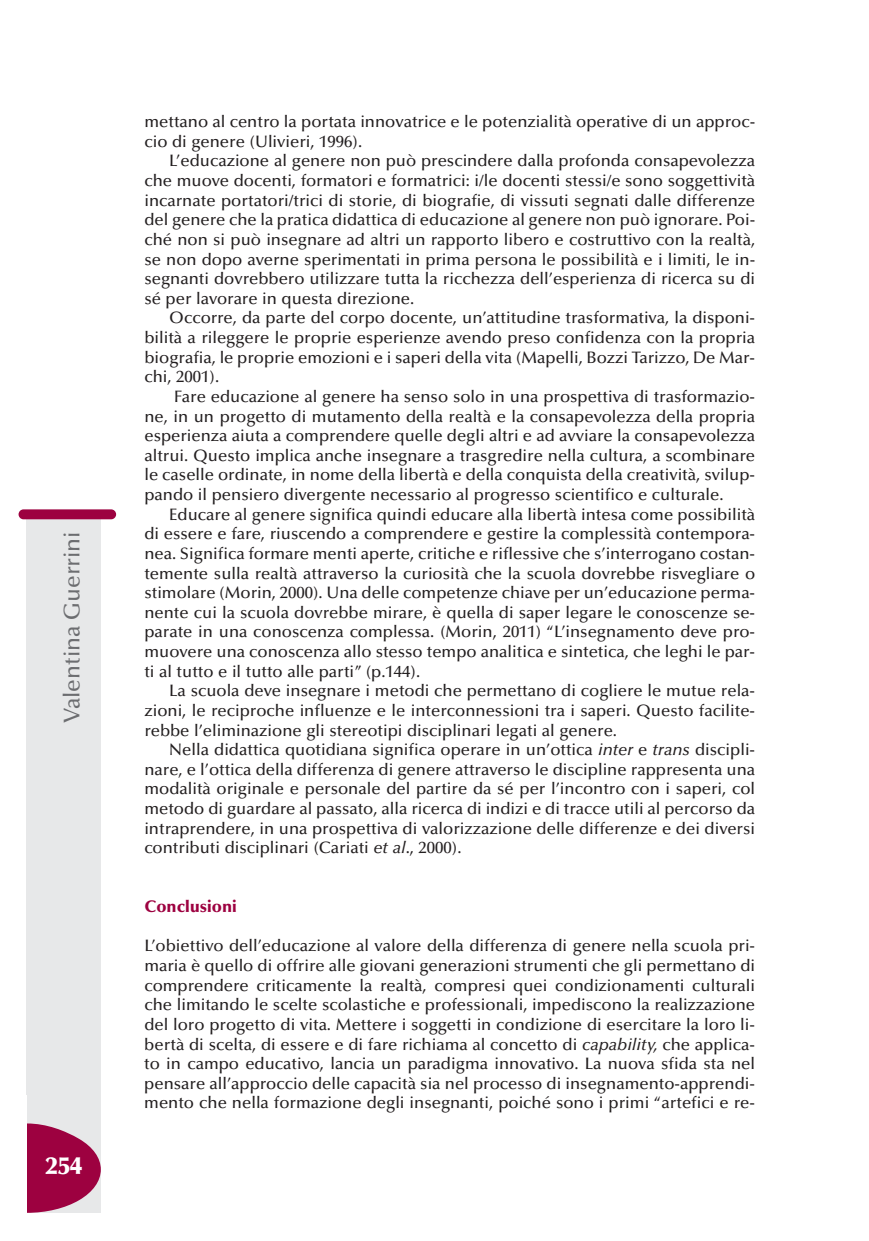
<style>
.page{position:relative;width:869px;height:1241px;background:#fff}
.page>*{position:absolute;margin:0;border:0;box-sizing:border-box;transform-origin:0 0}
.t1{font:900 24.5px "Optima";color:#fff}
.t2{font:500 22.75px "Optima";color:#6c6d70}
.t3{font:500 16.62px/19.6px "Optima";color:#231f20;text-align:justify}
.t4{font:900 16.62px "Optima";color:#9d0140}
.s1{font-style:italic}
</style>
<div class="page">
<div style="left:27px;top:517px;width:74px;height:695px;background:#e7e8e9"></div>
<div style="left:19px;top:509px;width:97px;height:10px;background:#9d0140;border-radius:5px"></div>
<svg style="left:27px;top:1123px;width:74px;height:89px"></svg>
<h2 class="t2" style="left:63px;top:722px;width:193px;rotate:-90deg">Valentina Guerrini</h2>
<h1 class="t1" style="left:46px;top:1155px;width:38px">254</h1>
<p class="t3" style="left:144px;top:113px;width:612px">mettano al centro la portata innovatrice e le potenzialità operative di un approc&shy;cio di genere (Ulivieri, 1996).</p>
<p class="t3" style="left:144px;top:153px;width:612px;text-indent:25px">L’educazione al genere non può prescindere dalla profonda consapevolezza che muove docenti, formatori e formatrici: i/le docenti stessi/e sono soggettività incarnate portatori/trici di storie, di biografie, di vissuti segnati dalle differenze del genere che la pratica didattica di educazione al genere non può ignorare. Poi&shy;ché non si può insegnare ad altri un rapporto libero e costruttivo con la realtà, se non dopo averne sperimentati in prima persona le possibilità e i limiti, le in&shy;segnanti dovrebbero utilizzare tutta la ricchezza dell’esperienza di ricerca su di sé per lavorare in questa direzione.</p>
<p class="t3" style="left:144px;top:310px;width:612px;text-indent:25px">Occorre, da parte del corpo docente, un’attitudine trasformativa, la disponi&shy;bilità a rileggere le proprie esperienze avendo preso confidenza con la propria biografia, le proprie emozioni e i saperi della vita (Mapelli, Bozzi Tarizzo, De Mar&shy;chi, 2001).</p>
<p class="t3" style="left:144px;top:388px;width:612px;text-indent:30px">Fare educazione al genere ha senso solo in una prospettiva di trasformazio&shy;ne, in un progetto di mutamento della realtà e la consapevolezza della propria esperienza aiuta a comprendere quelle degli altri e ad avviare la consapevolezza altrui. Questo implica anche insegnare a trasgredire nella cultura, a scombinare le caselle ordinate, in nome della libertà e della conquista della creatività, svilup&shy;pando il pensiero divergente necessario al progresso scientifico e culturale.</p>
<p class="t3" style="left:144px;top:506px;width:612px;text-indent:25px">Educare al genere significa quindi educare alla libertà intesa come possibilità di essere e fare, riuscendo a comprendere e gestire la complessità contempora&shy;nea. Significa formare menti aperte, critiche e riflessive che s’interrogano costan&shy;temente sulla realtà attraverso la curiosità che la scuola dovrebbe risvegliare o stimolare (Morin, 2000). Una delle competenze chiave per un’educazione perma&shy;nente cui la scuola dovrebbe mirare, è quella di saper legare le conoscenze se&shy;parate in una conoscenza complessa. (Morin, 2011) “L’insegnamento deve pro&shy;muovere una conoscenza allo stesso tempo analitica e sintetica, che leghi le par&shy;ti al tutto e il tutto alle parti” (p.144).</p>
<p class="t3" style="left:144px;top:682px;width:612px;text-indent:25px">La scuola deve insegnare i metodi che permettano di cogliere le mutue rela&shy;zioni, le reciproche influenze e le interconnessioni tra i saperi. Questo facilite&shy;rebbe l’eliminazione gli stereotipi disciplinari legati al genere.</p>
<p class="t3" style="left:144px;top:741px;width:612px;text-indent:25px">Nella didattica quotidiana significa operare in un’ottica <span class="s1">inter</span> e <span class="s1">trans</span> discipli&shy;nare, e l’ottica della differenza di genere attraverso le discipline rappresenta una modalità originale e personale del partire da sé per l’incontro con i saperi, col metodo di guardare al passato, alla ricerca di indizi e di tracce utili al percorso da intraprendere, in una prospettiva di valorizzazione delle differenze e dei diversi contributi disciplinari (Cariati <span class="s1">et al</span>., 2000).</p>
<p class="t4" style="left:144px;top:899px;width:94px">Conclusioni</p>
<p class="t3" style="left:144px;top:937px;width:612px">L’obiettivo dell’educazione al valore della differenza di genere nella scuola pri&shy;maria è quello di offrire alle giovani generazioni strumenti che gli permettano di comprendere criticamente la realtà, compresi quei condizionamenti culturali che limitando le scelte scolastiche e professionali, impediscono la realizzazione del loro progetto di vita. Mettere i soggetti in condizione di esercitare la loro li&shy;bertà di scelta, di essere e di fare richiama al concetto di <span class="s1">capability,</span> che applica&shy;to in campo educativo, lancia un paradigma innovativo. La nuova sfida sta nel pensare all’approccio delle capacità sia nel processo di insegnamento-apprendi&shy;mento che nella formazione degli insegnanti, poiché sono i primi “artefici e re-</p>
</div>
